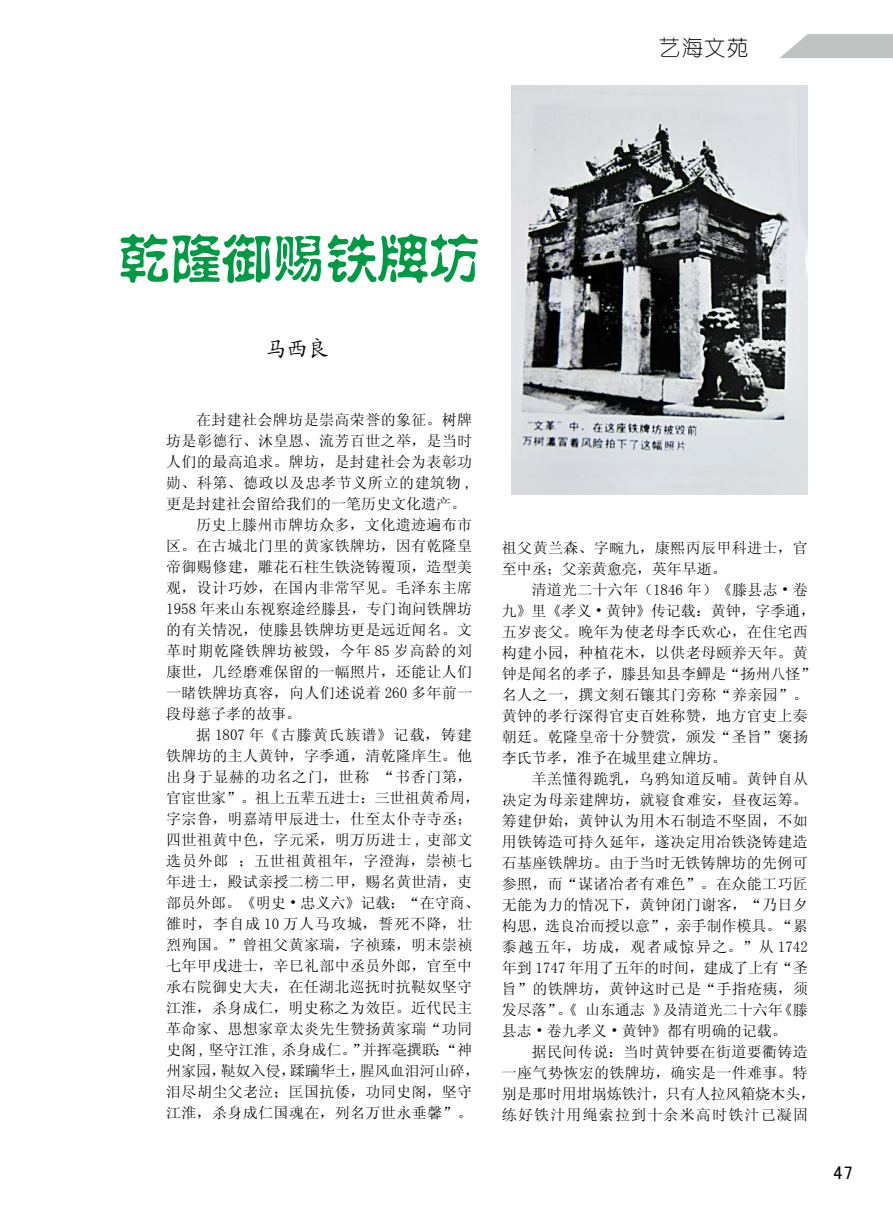
<style>
.page{position:relative;width:893px;height:1212px;background:#fff}
.page>*{position:absolute;margin:0;border:0;box-sizing:border-box;transform-origin:0 0}
.t1{font:54px "FZSZJW GB1 0";color:#094;scale:.96 1}
.t2{font:21px "J Xi Yuan";color:#000}
.t3{font:21px "Kai Ti GB2312";color:#000}
.t4{font:18px "Sim Hei";color:#000}
.t5{font:15px/21px "Sim Sun";letter-spacing:.025em;color:#000}
.t6{font:15px "Sim Sun";color:#000}
.t7{font:15px "Sim Sun";letter-spacing:.05em;color:#000}
.t8{font:15px "Sim Sun";letter-spacing:.06em;color:#000}
.t9{font:15px "Sim Sun";letter-spacing:.065em;color:#000}
.t10{font:15px "Sim Sun";letter-spacing:.085em;color:#000}
</style>
<div class="page">
<img style="left:511px;top:85px;width:296px;height:409px">
<svg style="left:780px;top:34px;width:113px;height:24px"></svg>
<h2 class="t2" style="left:659px;top:36px;width:90px">艺海文苑</h2>
<h1 class="t1" style="left:118px;top:228px;width:380px">乾隆御赐铁牌坊</h1>
<h2 class="t3" style="left:266px;top:338px;width:64px">马西良</h2>
<p class="t5" style="left:196px;top:409px;width:278px">在封建社会牌坊是崇高荣誉的象征。树牌</p>
<p class="t5" style="left:166px;top:430px;width:308px">坊是彰德行、沐皇恩、流芳百世之举，是当时</p>
<p class="t5" style="left:166px;top:451px;width:308px">人们的最高追求。牌坊，是封建社会为表彰功</p>
<p class="t5" style="left:166px;top:472px;width:308px">勋、科第、德政以及忠孝节义所立的建筑物 ,</p>
<p class="t6" style="left:166px;top:496px;width:302px">更是封建社会留给我们的一笔历史文化遗产。</p>
<p class="t5" style="left:196px;top:514px;width:278px">历史上滕州市牌坊众多，文化遗迹遍布市</p>
<p class="t5" style="left:166px;top:535px;width:308px">区。在古城北门里的黄家铁牌坊，因有乾隆皇</p>
<p class="t5" style="left:166px;top:556px;width:308px">帝御赐修建，雕花石柱生铁浇铸覆顶，造型美</p>
<p class="t5" style="left:166px;top:577px;width:307px">观，设计巧妙，在国内非常罕见。毛泽东主席</p>
<p class="t5" style="left:166px;top:598px;width:307px">1958 年来山东视察途经滕县，专门询问铁牌坊</p>
<p class="t5" style="left:166px;top:619px;width:308px">的有关情况，使滕县铁牌坊更是远近闻名。文</p>
<p class="t8" style="left:166px;top:643px;width:307px">革时期乾隆铁牌坊被毁，今年 85 岁高龄的刘</p>
<p class="t5" style="left:166px;top:661px;width:308px">康世，几经磨难保留的一幅照片，还能让人们</p>
<p class="t5" style="left:166px;top:682px;width:308px">一睹铁牌坊真容，向人们述说着 260 多年前一</p>
<p class="t6" style="left:166px;top:706px;width:136px">段母慈子孝的故事。</p>
<p class="t10" style="left:196px;top:727px;width:278px">据 1807 年《古滕黄氏族谱》记载，铸建</p>
<p class="t5" style="left:166px;top:745px;width:308px">铁牌坊的主人黄钟，字季通，清乾隆庠生。他</p>
<p class="t7" style="left:166px;top:769px;width:308px">出身于显赫的功名之门，世称 “书香门第，</p>
<p class="t6" style="left:166px;top:790px;width:315px">官宦世家”。祖上五辈五进士：三世祖黄希周，</p>
<p class="t5" style="left:166px;top:808px;width:307px">字宗鲁，明嘉靖甲辰进士，仕至太仆寺寺丞；</p>
<p class="t5" style="left:166px;top:829px;width:308px">四世祖黄中色，字元采，明万历进士 , 吏部文</p>
<p class="t7" style="left:166px;top:853px;width:308px">选员外郎 ；五世祖黄祖年，字澄海，崇祯七</p>
<p class="t5" style="left:166px;top:871px;width:307px">年进士，殿试亲授二榜二甲，赐名黄世清，吏</p>
<p class="t6" style="left:166px;top:895px;width:315px">部员外郎。《明史 • 忠义六》记载：“在守商、</p>
<p class="t9" style="left:166px;top:916px;width:308px">雒时，李自成 10 万人马攻城，誓死不降，壮</p>
<p class="t5" style="left:166px;top:934px;width:308px">烈殉国。”曾祖父黄家瑞，字祯臻，明末崇祯</p>
<p class="t5" style="left:166px;top:955px;width:308px">七年甲戌进士，辛巳礼部中丞员外郎，官至中</p>
<p class="t5" style="left:166px;top:976px;width:307px">承右院御史大夫，在任湖北巡抚时抗鞑奴坚守</p>
<p class="t5" style="left:166px;top:997px;width:307px">江淮，杀身成仁，明史称之为效臣。近代民主</p>
<p class="t5" style="left:166px;top:1018px;width:308px">革命家、思想家章太炎先生赞扬黄家瑞“功同</p>
<p class="t6" style="left:166px;top:1042px;width:308px">史阁 , 坚守江淮 , 杀身成仁。”并挥毫撰联：“神</p>
<p class="t6" style="left:166px;top:1063px;width:315px">州家园，鞑奴入侵，蹂躏华土，腥风血泪河山碎，</p>
<p class="t5" style="left:166px;top:1081px;width:307px">泪尽胡尘父老泣；匡国抗倭，功同史阁，坚守</p>
<p class="t5" style="left:166px;top:1102px;width:308px">江淮，杀身成仁国魂在，列名万世永垂馨”。</p>
<p class="t5" style="left:502px;top:537px;width:308px">祖父黄兰森、字畹九，康熙丙辰甲科进士，官至中丞；父亲黄愈亮，英年早逝。</p>
<p class="t5" style="left:502px;top:579px;width:315px;text-indent:30px">清道光二十六年（1846 年）《滕县志 • 卷九》里《孝义 • 黄钟》传记载：黄钟，字季通，五岁丧父。晚年为使老母李氏欢心，在住宅西构建小园，种植花木，以供老母颐养天年。黄钟是闻名的孝子，滕县知县李鱓是“扬州八怪”名人之一，撰文刻石镶其门旁称“养亲园”。黄钟的孝行深得官吏百姓称赞，地方官吏上奏朝廷。乾隆皇帝十分赞赏，颁发“圣旨”褒扬李氏节孝，准予在城里建立牌坊。</p>
<p class="t5" style="left:502px;top:768px;width:308px;text-align:justify;text-indent:30px">羊羔懂得跪乳，乌鸦知道反哺。黄钟自从决定为母亲建牌坊，就寝食难安，昼夜运筹。筹建伊始，黄钟认为用木石制造不坚固，不如用铁铸造可持久延年，遂决定用冶铁浇铸建造石基座铁牌坊。由于当时无铁铸牌坊的先例可参照，而“谋诸冶者有难色”。在众能工巧匠无能为力的情况下，黄钟闭门谢客，“乃日夕构思，选良冶而授以意”，亲手制作模具。“累黍越五年，坊成，观者咸惊异之。”从 1742年到 1747 年用了五年的时间，建成了上有“圣旨”的铁牌坊，黄钟这时已是“手指疮痍，须发尽落”。《 山东通志 》及清道光二十六年《滕县志 • 卷九孝义 • 黄钟》都有明确的记载。</p>
<p class="t5" style="left:502px;top:1041px;width:315px;text-indent:30px">据民间传说：当时黄钟要在街道要衢铸造一座气势恢宏的铁牌坊，确实是一件难事。特别是那时用坩埚炼铁汁，只有人拉风箱烧木头，练好铁汁用绳索拉到十余米高时铁汁已凝固</p>
<p class="t4" style="left:833px;top:1164px;width:21px">47</p>
</div>
